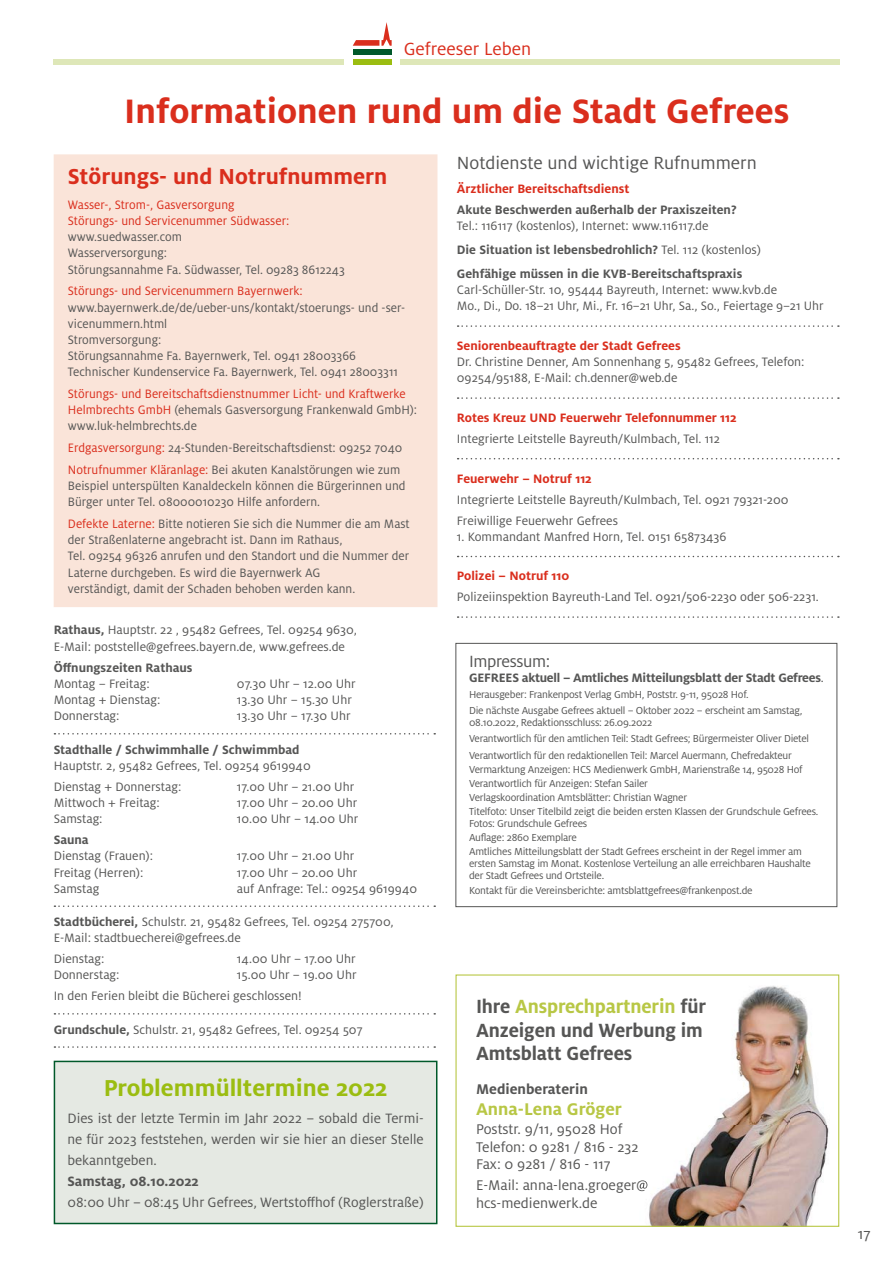
<style>
.page{position:relative;width:893px;height:1263px;background:#fff}
.page>*{position:absolute;margin:0;border:0;box-sizing:border-box;transform-origin:0 0}
.t1{font:700 37.5px "Milo OT";color:#da2e1d}
.t2{font:700 25.5px "Milo OT";color:#9bbd11}
.t3{font:700 24px "Milo OT";color:#da2e1d}
.t4{font:700 21.15px/23.2px "Milo OT";letter-spacing:-.01em;color:#565655;scale:.96 1}
.t5{font:19.5px "Milo OT";color:#565655}
.t6{font:19.5px "Milo OT";color:#da2e1d}
.t7{font:700 18.75px "Milo OT";color:#b8c745}
.t8{font:18px "Milo OT";letter-spacing:-.02em;color:#565655}
.t9{font:16.5px "Milo OT";color:#565655}
.t10{font:15.6px/17.9px "Milo OT";color:#565655}
.t11{font:700 15.6px "Milo OT";color:#565655}
.t12{font:15px/21px "Milo OT";color:#565655;text-align:justify}
.t13{font:700 15px "Milo OT";color:#565655}
.t14{font:13.5px/16.2px "Milo OT";color:#565655}
.t15{font:700 13.5px/24px "Milo OT";color:#565655}
.t16{font:13.5px/16.2px "Milo OT";color:#da2e1d}
.t17{font:700 13.5px "Milo OT";color:#da2e1d}
.t18{font:700 13.5px "Milo OT";letter-spacing:-.02em;color:#565655}
.t19{font:11.25px/14.1px "Milo OT";letter-spacing:-.02em;color:#565655}
.s1{color:#565655}
.s2{color:#da2e1d}
.s3{font-weight:700}
.s4{font-weight:400}
.s5{color:#b8c745}
</style>
<div class="page">
<div style="left:54px;top:1061px;width:383px;height:163px;background:#e5e9e3;border:2px solid #00592a"></div>
<div style="left:353px;top:50px;width:39px;height:5px;background:#00592a"></div>
<div style="left:353px;top:59px;width:39px;height:6px;background:#9bbd11"></div>
<svg style="left:353px;top:22px;width:39px;height:24px"></svg>
<div style="left:400px;top:59px;width:439px;height:6px;background:#dee7b8"></div>
<div style="left:54px;top:59px;width:290px;height:6px;background:#dee7b8"></div>
<svg style="left:458px;top:325px;width:381px;height:2px"></svg>
<svg style="left:458px;top:397px;width:381px;height:2px"></svg>
<svg style="left:458px;top:458px;width:381px;height:1px"></svg>
<svg style="left:458px;top:556px;width:381px;height:1px"></svg>
<svg style="left:458px;top:616px;width:381px;height:2px"></svg>
<div style="left:54px;top:155px;width:383px;height:451px;background:#fae4d9"></div>
<div style="left:54px;top:154px;width:383px;height:453px;border:2px solid #fae4d9"></div>
<svg style="left:54px;top:733px;width:381px;height:1px"></svg>
<svg style="left:54px;top:905px;width:381px;height:2px"></svg>
<svg style="left:54px;top:1013px;width:381px;height:1px"></svg>
<svg style="left:54px;top:1046px;width:381px;height:2px"></svg>
<div style="left:455px;top:643px;width:382px;height:264px;border:1px solid #565655"></div>
<img style="left:647px;top:986px;width:182px;height:239px">
<img style="left:640px;top:1180px;width:7px;height:12px">
<div style="left:455px;top:974px;width:384px;height:253px;border:1px solid #b8c745"></div>
<h3 class="t6" style="left:404px;top:38px;width:129px">Gefreeser Leben</h3>
<h1 class="t1" style="left:124px;top:91px;width:667px">Informationen rund um die Stadt Gefrees</h1>
<h3 class="t3" style="left:68px;top:163px;width:321px">Störungs- und Notrufnummern</h3>
<p class="t16" style="left:68px;top:197px;width:223px">Wasser-, Strom-, Gasversorgung<br>Störungs- und Servicenummer Südwasser:</p>
<p class="t14" style="left:68px;top:229px;width:278px">www.suedwasser.com<br>Wasserversorgung:<br>Störungsannahme Fa. Südwasser, Tel. 09283 8612243</p>
<p class="t16" style="left:68px;top:283px;width:236px">Störungs- und Servicenummern Bayernwerk:</p>
<p class="t14" style="left:68px;top:299px;width:339px">www.bayernwerk.de/de/ueber-uns/kontakt/stoerungs- und -ser&shy;vicenummern.html<br>Stromversorgung:<br>Störungsannahme Fa. Bayernwerk, Tel. 0941 28003366<br>Technischer Kundenservice Fa. Bayernwerk, Tel. 0941 28003311</p>
<p class="t16" style="left:68px;top:386px;width:351px">Störungs- und Bereitschaftsdienstnummer Licht- und Kraftwerke<br>Helmbrechts GmbH <span class="s1">(ehemals Gasversorgung Frankenwald GmbH): www.luk-helmbrechts.de</span></p>
<p class="t14" style="left:68px;top:437px;width:336px;line-height:21.8px"><span class="s2">Erdgasversorgung:</span> 24-Stunden-Bereitschaftsdienst: 09252 7040<br><span class="s2">Notrufnummer Kläranlage:</span> Bei akuten Kanalstörungen wie zum</p>
<p class="t14" style="left:68px;top:478px;width:339px">Beispiel unterspülten Kanaldeckeln können die Bürgerinnen und<br>Bürger unter Tel. 08000010230 Hilfe anfordern.</p>
<p class="t14" style="left:68px;top:516px;width:343px"><span class="s2">Defekte Laterne:</span> Bitte notieren Sie sich die Nummer die am Mast der Straßenlaterne angebracht ist. Dann im Rathaus,<br>Tel. 09254 96326 anrufen und den Standort und die Nummer der Laterne durchgeben. Es wird die Bayernwerk AG<br>verständigt, damit der Schaden behoben werden kann.</p>
<p class="t14" style="left:54px;top:622px;width:305px"><span class="s3">Rathaus,</span> Hauptstr. 22 , 95482 Gefrees, Tel. 09254 9630,<br>E-Mail: poststelle@gefrees.bayern.de, www.gefrees.de</p>
<p class="t15" style="left:54px;top:655px;width:140px">Öffnungszeiten Rathaus</p>
<p class="t14" style="left:54px;top:676px;width:98px">Montag – Freitag:</p>
<p class="t14" style="left:237px;top:676px;width:120px">07.30 Uhr – 12.00 Uhr</p>
<p class="t14" style="left:54px;top:692px;width:108px">Montag + Dienstag:</p>
<p class="t14" style="left:237px;top:692px;width:117px">13.30 Uhr – 15.30 Uhr</p>
<p class="t14" style="left:54px;top:708px;width:67px">Donnerstag:</p>
<p class="t14" style="left:237px;top:708px;width:115px">13.30 Uhr – 17.30 Uhr</p>
<p class="t15" style="left:54px;top:737px;width:247px">Stadthalle / Schwimmhalle / Schwimmbad</p>
<p class="t14" style="left:54px;top:755px;width:259px;line-height:21px">Hauptstr. 2, 95482 Gefrees, Tel. 09254 9619940<br>Dienstag + Donnerstag:</p>
<p class="t14" style="left:237px;top:778px;width:119px">17.00 Uhr – 21.00 Uhr</p>
<p class="t14" style="left:54px;top:795px;width:108px">Mittwoch + Freitag:</p>
<p class="t14" style="left:237px;top:795px;width:122px">17.00 Uhr – 20.00 Uhr</p>
<p class="t14" style="left:54px;top:811px;width:50px">Samstag:</p>
<p class="t14" style="left:237px;top:811px;width:123px">10.00 Uhr – 14.00 Uhr</p>
<p class="t15" style="left:54px;top:828px;width:37px">Sauna</p>
<p class="t14" style="left:54px;top:848px;width:101px">Dienstag (Frauen):</p>
<p class="t14" style="left:237px;top:848px;width:119px">17.00 Uhr – 21.00 Uhr</p>
<p class="t14" style="left:54px;top:864px;width:91px">Freitag (Herren):</p>
<p class="t14" style="left:237px;top:864px;width:122px">17.00 Uhr – 20.00 Uhr</p>
<p class="t14" style="left:54px;top:880px;width:47px">Samstag</p>
<p class="t14" style="left:237px;top:880px;width:182px">auf Anfrage: Tel.: 09254 9619940</p>
<p class="t14" style="left:54px;top:914px;width:342px"><span class="s3">Stadtbücherei,</span> Schulstr. 21, 95482 Gefrees, Tel. 09254 275700,<br>E-Mail: stadtbuecherei@gefrees.de</p>
<p class="t14" style="left:54px;top:951px;width:52px">Dienstag:</p>
<p class="t14" style="left:237px;top:951px;width:120px">14.00 Uhr – 17.00 Uhr</p>
<p class="t14" style="left:54px;top:967px;width:67px">Donnerstag:</p>
<p class="t14" style="left:54px;top:965px;width:304px;line-height:21px;text-indent:183px">15.00 Uhr – 19.00 Uhr<br>In den Ferien bleibt die Bücherei geschlossen!</p>
<p class="t14" style="left:54px;top:1021px;width:310px"><span class="s3">Grundschule,</span> Schulstr. 21, 95482 Gefrees, Tel. 09254 507</p>
<h2 class="t2" style="left:104px;top:1074px;width:285px">Problemmülltermine 2022</h2>
<p class="t12" style="left:67px;top:1107px;width:358px">Dies ist der letzte Termin im Jahr 2022 – sobald die Termi&shy;ne für 2023 feststehen, werden wir sie hier an dieser Stelle bekanntgeben.</p>
<p class="t13" style="left:67px;top:1172px;width:133px">Samstag, 08.10.2022</p>
<p class="t12" style="left:67px;top:1191px;width:358px">08:00 Uhr – 08:45 Uhr Gefrees, Wertstoffhof (Roglerstraße)</p>
<h3 class="t5" style="left:457px;top:152px;width:302px">Notdienste und wichtige Rufnummern</h3>
<p class="t17" style="left:457px;top:181px;width:174px">Ärztlicher Bereitschaftsdienst</p>
<p class="t15" style="left:457px;top:198px;width:281px">Akute Beschwerden außerhalb der Praxiszeiten?</p>
<p class="t15" style="left:457px;top:214px;width:306px"><span class="s4">Tel.: 116117 (kostenlos), Internet: www.116117.de<br></span>Die Situation ist lebensbedrohlich? <span class="s4">Tel. 112 (kostenlos)<br></span>Gehfähige müssen in die KVB-Bereitschaftspraxis</p>
<p class="t14" style="left:457px;top:282px;width:368px">Carl-Schüller-Str. 10, 95444 Bayreuth, Internet: www.kvb.de<br>Mo., Di., Do. 18–21 Uhr, Mi., Fr. 16–21 Uhr, Sa., So., Feiertage 9–21 Uhr</p>
<p class="t17" style="left:457px;top:338px;width:225px">Seniorenbeauftragte der Stadt Gefrees</p>
<p class="t14" style="left:457px;top:354px;width:349px">Dr. Christine Denner, Am Sonnenhang 5, 95482 Gefrees, Telefon:<br>09254/95188, E-Mail: ch.denner@web.de</p>
<p class="t17" style="left:457px;top:410px;width:281px">Rotes Kreuz UND Feuerwehr Telefonnummer 112</p>
<p class="t14" style="left:457px;top:431px;width:265px">Integrierte Leitstelle Bayreuth/Kulmbach, Tel. 112</p>
<p class="t17" style="left:457px;top:471px;width:136px">Feuerwehr – Notruf 112</p>
<p class="t14" style="left:457px;top:489px;width:333px;line-height:21px">Integrierte Leitstelle Bayreuth/Kulmbach, Tel. 0921 79321-200<br>Freiwillige Feuerwehr Gefrees</p>
<p class="t14" style="left:457px;top:529px;width:271px">1. Kommandant Manfred Horn, Tel. 0151 65873436</p>
<p class="t17" style="left:457px;top:569px;width:114px">Polizei – Notruf 110</p>
<p class="t14" style="left:457px;top:589px;width:364px">Polizeiinspektion Bayreuth-Land Tel. 0921/506-2230 oder 506-2231.</p>
<h3 class="t8" style="left:469px;top:651px;width:83px">Impressum:</h3>
<p class="t18" style="left:469px;top:670px;width:356px">GEFREES aktuell – Amtliches Mitteilungsblatt der Stadt Gefrees<span class="s4">.</span></p>
<p class="t19" style="left:469px;top:686px;width:335px;line-height:16.2px">Herausgeber: Frankenpost Verlag GmbH, Poststr. 9-11, 95028 Hof.<br>Die nächste Ausgabe Gefrees aktuell – Oktober 2022 – erscheint am Samstag,</p>
<p class="t19" style="left:469px;top:715px;width:342px;line-height:16.2px">08.10.2022, Redaktionsschluss: 26.09.2022<br>Verantwortlich für den amtlichen Teil: Stadt Gefrees; Bürgermeister Oliver Dietel<br>Verantwortlich für den redaktionellen Teil: Marcel Auermann, Chefredakteur</p>
<p class="t19" style="left:469px;top:762px;width:351px">Vermarktung Anzeigen: HCS Medienwerk GmbH, Marienstraße 14, 95028 Hof Verantwortlich für Anzeigen: Stefan Sailer<br>Verlagskoordination Amtsblätter: Christian Wagner<br>Titelfoto: Unser Titelbild zeigt die beiden ersten Klassen der Grundschule Gefrees.</p>
<p class="t19" style="left:469px;top:817px;width:334px">Fotos: Grundschule Gefrees<br>Auflage: 2860 Exemplare<br>Amtliches Mitteilungsblatt der Stadt Gefrees erscheint in der Regel immer am</p>
<p class="t19" style="left:469px;top:858px;width:343px;line-height:12px">ersten Samstag im Monat. Kostenlose Verteilung an alle erreichbaren Haushalte der Stadt Gefrees und Ortsteile.</p>
<p class="t19" style="left:469px;top:883px;width:285px">Kontakt für die Vereinsberichte: amtsblattgefrees@frankenpost.de</p>
<h3 class="t4" style="left:476px;top:995px;width:241px">Ihre <span class="s5">Ansprechpartnerin</span> für<br>Anzeigen und Werbung im<br>Amtsblatt Gefrees</h3>
<p class="t11" style="left:476px;top:1080px;width:113px">Medienberaterin</p>
<h3 class="t7" style="left:476px;top:1099px;width:147px">Anna-Lena Gröger</h3>
<p class="t10" style="left:476px;top:1120px;width:164px">Poststr. 9/11, 95028 Hof<br>Telefon: 0 9281 / 816 - 232<br>Fax: 0 9281 / 816 - 117</p>
<p class="t10" style="left:476px;top:1176px;width:173px">E-Mail: anna-lena.groeger@ hcs-medienwerk.de</p>
<p class="t9" style="left:858px;top:1225px;width:14px">17</p>
</div>
